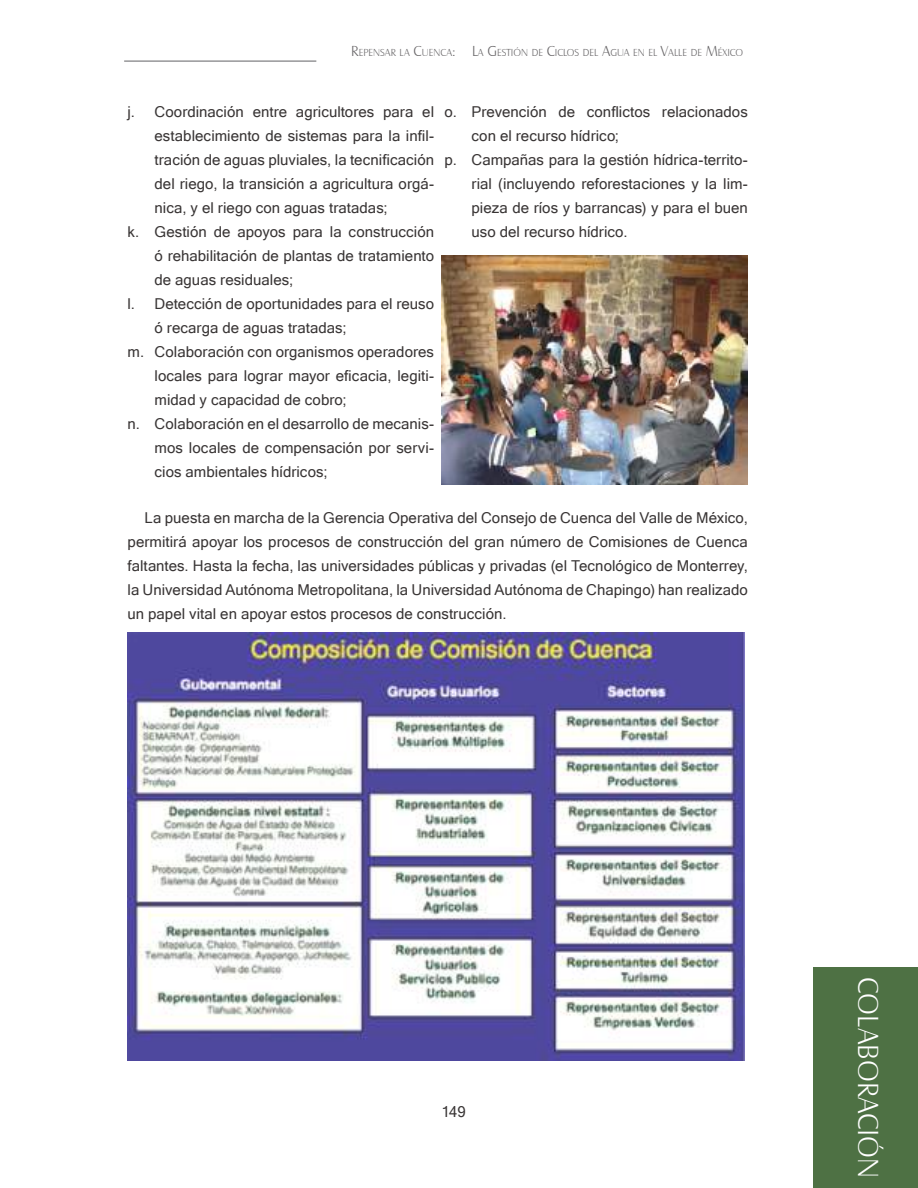
<style>
.page{position:relative;width:918px;height:1188px;background:#fff}
.page>*{position:absolute;margin:0;border:0;box-sizing:border-box;transform-origin:0 0}
.t1{font:30px "Castle T Ligh";color:#fff}
.t2{font:15px/24px "Microsoft Sans Serif";letter-spacing:.005em;color:#393535}
.t3{font:10.5px "Castle T Ligh";color:#656365}
.s1{font-size:15px}
</style>
<div class="page">
<hr style="left:124px;top:60px;width:192px;height:2px;background:#969698">
<div style="left:813px;top:967px;width:105px;height:221px;background:#4e7144"></div>
<img style="left:442px;top:255px;width:306px;height:230px">
<img style="left:128px;top:632px;width:616px;height:428px">
<p class="t3" style="left:351px;top:47px;width:393px"><span class="s1">R</span>EPENSAR LA <span class="s1">C</span>UENCA<span class="s1">: L</span>A <span class="s1">G</span>ESTIÓN DE <span class="s1">C</span>ICLOS DEL <span class="s1">A</span>GUA EN EL <span class="s1">V</span>ALLE DE <span class="s1">M</span>ÉXICO</p>
<p class="t2" style="left:128px;top:100px;width:9px">j.</p>
<p class="t2" style="left:128px;top:220px;width:13px">k.</p>
<p class="t2" style="left:128px;top:292px;width:9px">l.</p>
<p class="t2" style="left:128px;top:340px;width:18px">m.</p>
<p class="t2" style="left:128px;top:412px;width:14px">n.</p>
<p class="t2" style="left:155px;top:100px;width:281px">Coordinación entre agricultores para el establecimiento de sistemas para la infil&shy;tración de aguas pluviales, la tecnificación del riego, la transición a agricultura orgá&shy;nica, y el riego con aguas tratadas; Gestión de apoyos para la construcción ó rehabilitación de plantas de tratamiento de aguas residuales;<br>Detección de oportunidades para el reuso ó recarga de aguas tratadas; Colaboración con organismos operadores locales para lograr mayor eficacia, legiti&shy;midad y capacidad de cobro; Colaboración en el desarrollo de mecanis&shy;mos locales de compensación por servi&shy;cios ambientales hídricos;</p>
<p class="t2" style="left:445px;top:100px;width:14px">o.</p>
<p class="t2" style="left:445px;top:148px;width:14px">p.</p>
<p class="t2" style="left:472px;top:100px;width:278px">Prevención de conflictos relacionados con el recurso hídrico;<br>Campañas para la gestión hídrica-territo&shy;rial (incluyendo reforestaciones y la lim&shy;pieza de ríos y barrancas) y para el buen uso del recurso hídrico.</p>
<p class="t2" style="left:128px;top:505px;width:622px;text-align:justify;text-indent:17px">La puesta en marcha de la Gerencia Operativa del Consejo de Cuenca del Valle de México, permitirá apoyar los procesos de construcción del gran número de Comisiones de Cuenca faltantes. Hasta la fecha, las universidades públicas y privadas (el Tecnológico de Monterrey, la Universidad Autónoma Metropolitana, la Universidad Autónoma de Chapingo) han realizado un papel vital en apoyar estos procesos de construcción.</p>
<p class="t2" style="left:441px;top:1100px;width:26px">149</p>
<h1 class="t1" style="left:884px;top:977px;width:199px;rotate:90deg">COLABORACIÓN</h1>
</div>
